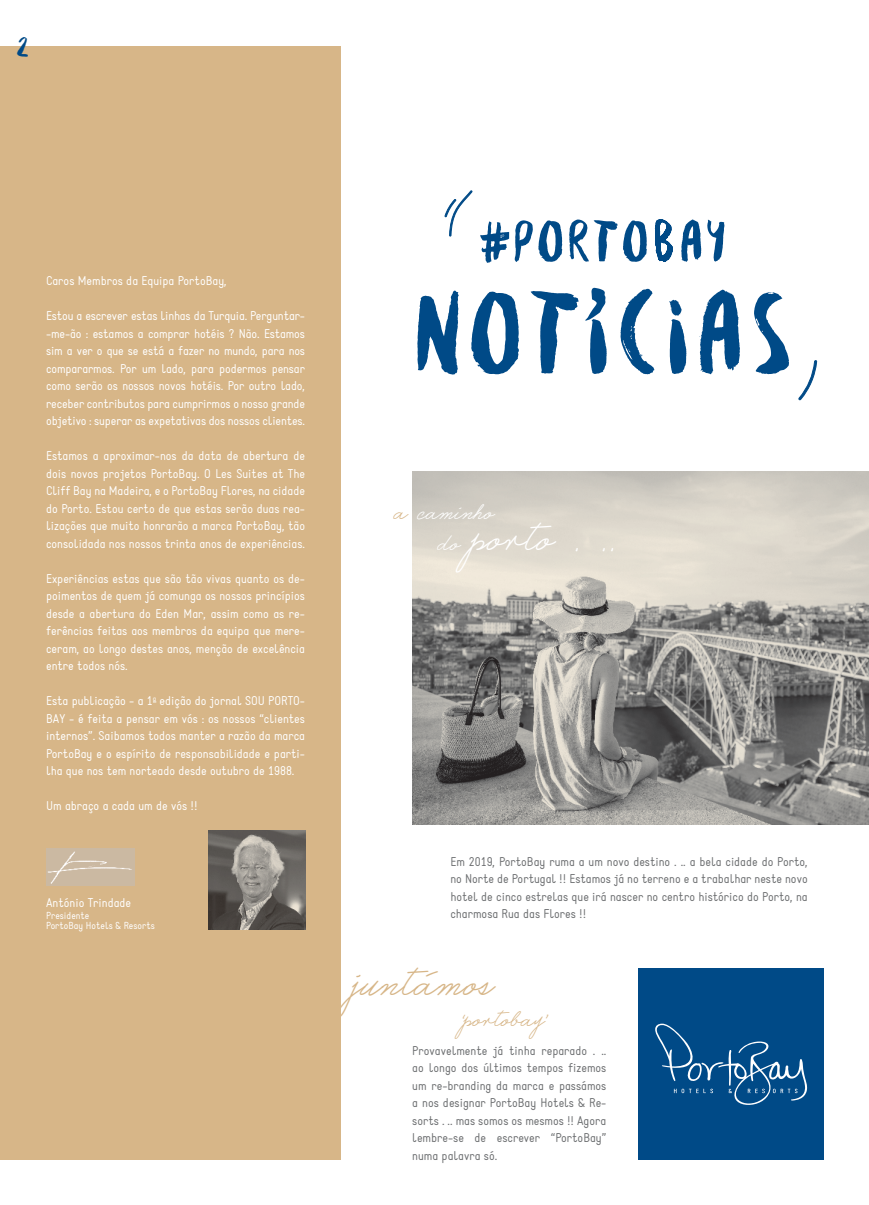
<style>
.page{position:relative;width:869px;height:1205px;background:#fff}
.page>*{position:absolute;margin:0;border:0;box-sizing:border-box;transform-origin:0 0}
.t1{font:125px "Besom";letter-spacing:.03em;color:#004a87}
.t2{font:62.5px "Besom";letter-spacing:.03em;color:#004a87}
.t3{font:43.75px "Castro Script";color:#fff}
.t4{font:43.75px "Castro Script";color:#d7b688}
.t5{font:31.25px "Besom";color:#004a87}
.t6{font:25px "Castro Script";color:#d7b688}
.t7{font:25px "Castro Script";color:#fff}
.t8{font:12.5px/17.5px "Static";color:#fff;text-align:justify}
.t9{font:12.5px/17.5px "Static";color:#6d6f71;text-align:justify}
.t10{font:10px/10px "Static";color:#fff}
.s1{color:#d7b688}
.s2{font-size:25px}
</style>
<div class="page">
<div style="left:0;top:47px;width:340px;height:1113px;background:#d7b688"></div>
<img style="left:46px;top:848px;width:89px;height:38px">
<img style="left:208px;top:831px;width:97px;height:98px">
<img style="left:412px;top:471px;width:456px;height:353px">
<div style="left:638px;top:968px;width:185px;height:192px;background:#004a87"></div>
<svg style="left:655px;top:1023px;width:151px;height:82px"></svg>
<svg style="left:444px;top:190px;width:29px;height:47px"></svg>
<svg style="left:798px;top:360px;width:19px;height:41px"></svg>
<h3 class="t5" style="left:17px;top:24px;width:13px">2</h3>
<p class="t8" style="left:46px;top:272px;width:182px">Caros Membros da Equipa PortoBay,</p>
<p class="t8" style="left:46px;top:307px;width:260px">Estou a escrever estas linhas da Turquia. Perguntar--me-ão : estamos a comprar hotéis ? Não. Estamos sim a ver o que se está a fazer no mundo, para nos compararmos. Por um lado, para podermos pensar como serão os nossos novos hotéis. Por outro lado, receber contributos para cumprirmos o nosso grande objetivo : superar as expetativas dos nossos clientes.</p>
<p class="t8" style="left:46px;top:447px;width:260px">Estamos a aproximar-nos da data de abertura de dois novos projetos PortoBay. O Les Suites at The Cliff Bay na Madeira, e o PortoBay Flores, na cidade do Porto. Estou certo de que estas serão duas rea&shy;lizações que muito honrarão a marca PortoBay, tão consolidada nos nossos trinta anos de experiências.</p>
<p class="t8" style="left:46px;top:570px;width:260px">Experiências estas que são tão vivas quanto os de&shy;poimentos de quem já comunga os nossos princípios desde a abertura do Eden Mar, assim como as re&shy;ferências feitas aos membros da equipa que mere&shy;ceram, ao longo destes anos, menção de excelência entre todos nós.</p>
<p class="t8" style="left:46px;top:692px;width:260px">Esta publicação - a 1<sup>a</sup> edição do jornal SOU PORTO-BAY - é feita a pensar em vós : os nossos “clientes internos”. Saibamos todos manter a razão da marca PortoBay e o espírito de responsabilidade e parti&shy;lha que nos tem norteado desde outubro de 1988.</p>
<p class="t8" style="left:46px;top:797px;width:153px">Um abraço a cada um de vós !!</p>
<p class="t8" style="left:46px;top:894px;width:87px">António Trindade</p>
<p class="t10" style="left:46px;top:911px;width:110px">Presidente<br>PortoBay Hotels &amp; Resorts</p>
<h2 class="t2" style="left:478px;top:196px;width:249px">#PORTOBAY</h2>
<h1 class="t1" style="left:412px;top:242px;width:382px">NOTÍCIAS</h1>
<h3 class="t7" style="left:395px;top:495px;width:101px"><span class="s1">a</span> caminho</h3>
<h3 class="t3" style="left:439px;top:509px;width:180px"><span class="s2">do</span> porto . ..</h3>
<p class="t9" style="left:450px;top:853px;width:358px">Em 2019, PortoBay ruma a um novo destino . .. a bela cidade do Porto, no Norte de Portugal !! Estamos já no terreno e a trabalhar neste novo hotel de cinco estrelas que irá nascer no centro histórico do Porto, na charmosa Rua das Flores !!</p>
<h3 class="t4" style="left:352px;top:954px;width:144px">juntámos</h3>
<h3 class="t6" style="left:461px;top:1003px;width:87px">‘portobay’</h3>
<p class="t9" style="left:412px;top:1042px;width:195px">Provavelmente já tinha reparado . .. ao longo dos últimos tempos fizemos um re-branding da marca e passámos a nos designar PortoBay Hotels &amp; Re&shy;sorts . .. mas somos os mesmos !! Agora lembre-se de escrever “PortoBay” numa palavra só.</p>
</div>
